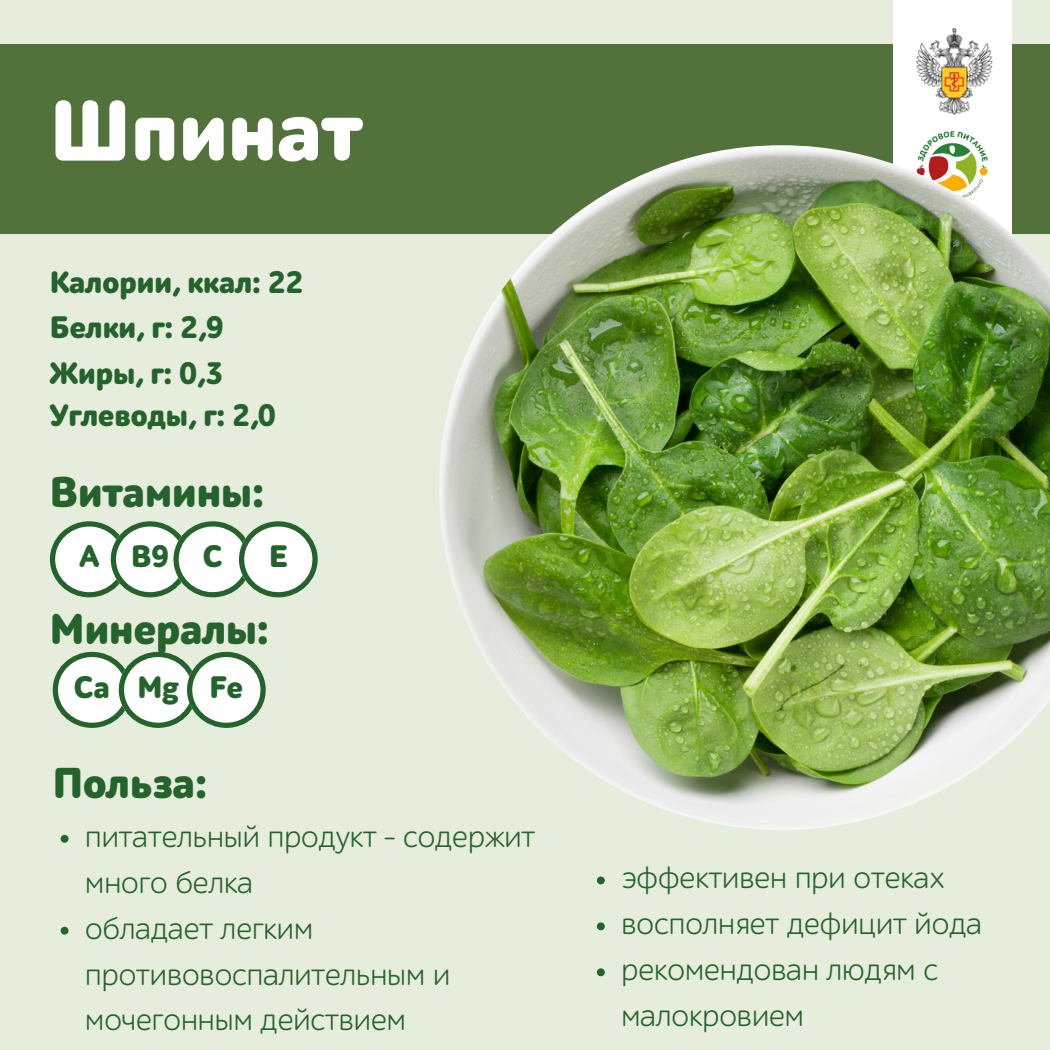
<style>
.page{position:relative;width:1050px;height:1050px;background:#e7eddd}
.page>*{position:absolute;margin:0;border:0;box-sizing:border-box;transform-origin:0 0}
.t1{font:900 87.5px "ALS Schlangesans";color:#fff}
.t2{font:900 43.75px "ALS Schlangesans";color:#25632d}
.t3{font:31.5px/45.9px "ALS Schlangesans";color:#25632d}
.t4{font:900 31.5px "ALS Schlangesans";color:#25632d}
</style>
<div class="page">
<div style="left:0;top:44px;width:1050px;height:190px;background:#53713b"></div>
<div style="left:893px;top:0;width:118px;height:234px;background:#fff"></div>
<img style="left:925px;top:133px;width:56px;height:12px">
<img style="left:915px;top:28px;width:78px;height:105px">
<img style="left:439px;top:145px;width:611px;height:685px">
<svg style="left:53px;top:652px;width:213px;height:76px"></svg>
<svg style="left:50px;top:521px;width:268px;height:76px;background:#d0ddd0"></svg>
<svg style="left:61px;top:835px;width:8px;height:8px"></svg>
<svg style="left:61px;top:927px;width:8px;height:8px"></svg>
<svg style="left:597px;top:877px;width:8px;height:7px"></svg>
<svg style="left:597px;top:922px;width:8px;height:8px"></svg>
<svg style="left:597px;top:968px;width:8px;height:8px"></svg>
<p class="t1" style="left:50px;top:93px;width:314px">Шпинат</p>
<p class="t4" style="left:50px;top:268px;width:255px">Калории, ккал: 22</p>
<p class="t4" style="left:50px;top:314px;width:175px">Белки, г: 2,9</p>
<p class="t4" style="left:50px;top:360px;width:175px">Жиры, г: 0,3</p>
<p class="t4" style="left:50px;top:401px;width:227px">Углеводы, г: 2,0</p>
<p class="t2" style="left:50px;top:474px;width:216px">Витамины:</p>
<p class="t4" style="left:79px;top:543px;width:21px">A</p>
<p class="t4" style="left:131px;top:543px;width:39px">B9</p>
<p class="t4" style="left:203px;top:543px;width:21px">C</p>
<p class="t4" style="left:269px;top:543px;width:20px">E</p>
<p class="t2" style="left:50px;top:611px;width:221px">Минералы:</p>
<p class="t4" style="left:74px;top:674px;width:37px">Ca</p>
<p class="t4" style="left:137px;top:674px;width:43px">Mg</p>
<p class="t4" style="left:210px;top:674px;width:35px">Fe</p>
<p class="t2" style="left:53px;top:764px;width:156px">Польза:</p>
<p class="t3" style="left:85px;top:815px;width:451px">питательный продукт – содержит много белка</p>
<p class="t3" style="left:85px;top:907px;width:366px">обладает легким противовоспалительным и мочегонным действием</p>
<p class="t3" style="left:622px;top:857px;width:324px">эффективен при отеках</p>
<p class="t3" style="left:622px;top:903px;width:362px">восполняет дефицит йода</p>
<p class="t3" style="left:622px;top:949px;width:318px">рекомендован людям с малокровием</p>
</div>
